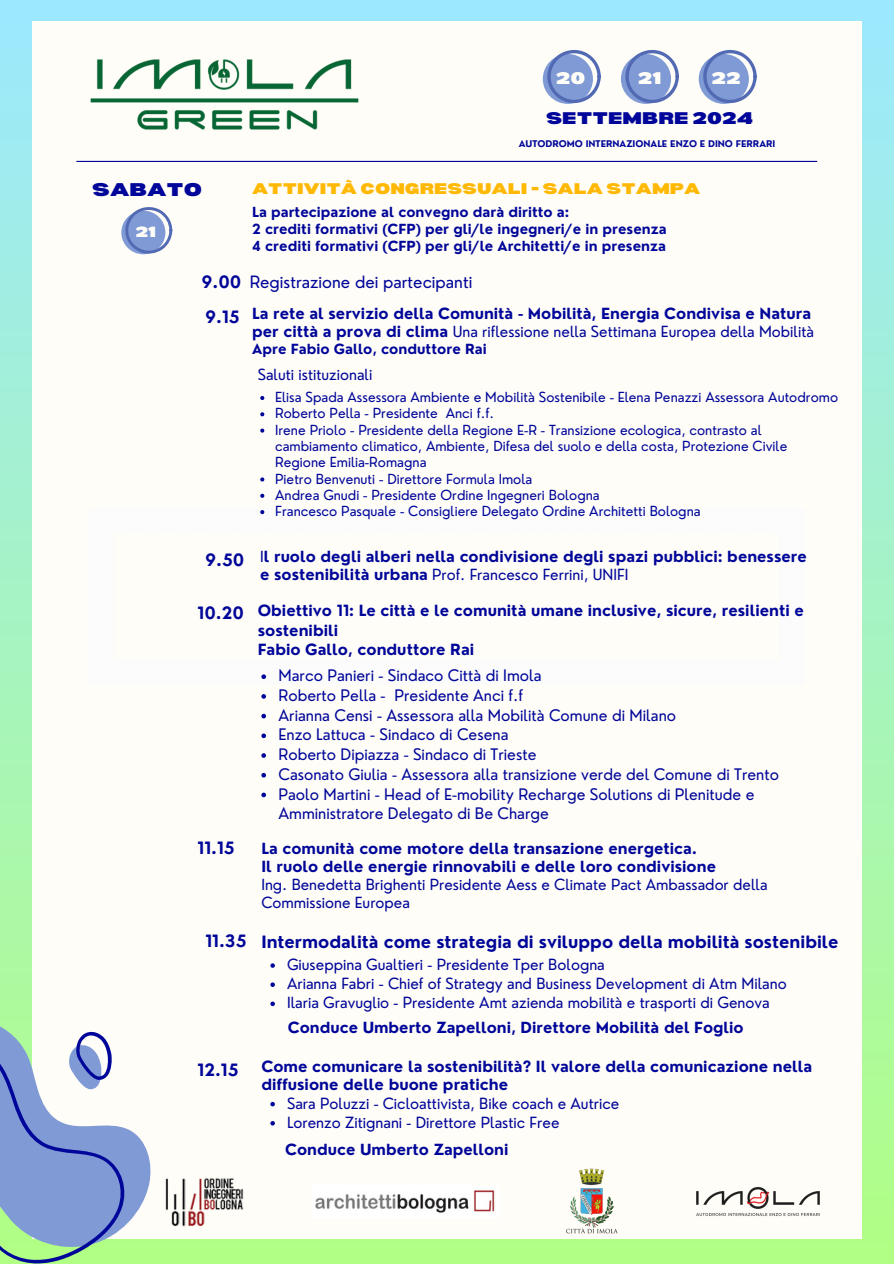
<style>
.page{position:relative;width:894px;height:1264px;background:#fff}
.page>*{position:absolute;margin:0;border:0;box-sizing:border-box;transform-origin:0 0}
.t1{font:900 expanded 18px "Bernoru";color:#000699}
.t2{font:700 16.5px "Nourd";color:#000699}
.t3{font:16.5px "Nourd";color:#000699}
.t4{font:900 expanded 16.5px "Bernoru";color:#000699}
.t5{font:900 expanded 16.5px "Bernoru";color:#fffdf7}
.t6{font:15.45px/19.6px "Nourd";color:#000699}
.t7{font:700 15px/18px "Nourd";color:#000699}
.t8{font:15px "Nourd";color:#000699}
.t9{font:900 expanded 15px "Bernoru";color:#ffb905}
.t10{font:900 expanded 14.55px "Bernoru";color:#fffdf7}
.t11{font:700 13.65px "Nourd";color:#000699}
.t12{font:13.5px/16.4px "Nourd";color:#000699}
.t13{font:700 13.5px "Nourd";color:#000699}
.t14{font:700 9px "Nourd";color:#000699}
.s1{font-weight:400}
</style>
<div class="page">
<div style="left:0;top:0;width:893px;height:1263px;background:linear-gradient(to bottom,#9ce8ff,#b1ff84)"></div>
<div style="left:32px;top:22px;width:829px;height:1217px;background:#fffdf7"></div>
<svg style="left:0;top:1017px;width:153px;height:246px"></svg>
<svg style="left:121px;top:211px;width:44px;height:43px"></svg>
<svg style="left:124px;top:207px;width:48px;height:47px"></svg>
<hr style="left:76px;top:161px;width:741px;height:1px;background:#000699">
<img style="left:566px;top:1168px;width:51px;height:65px">
<img style="left:165px;top:1177px;width:79px;height:50px">
<img style="left:315px;top:1190px;width:180px;height:23px">
<img style="left:696px;top:1186px;width:124px;height:30px">
<svg style="left:542px;top:54px;width:50px;height:50px"></svg>
<svg style="left:620px;top:54px;width:51px;height:50px"></svg>
<svg style="left:698px;top:54px;width:50px;height:50px"></svg>
<svg style="left:546px;top:50px;width:54px;height:54px"></svg>
<svg style="left:624px;top:50px;width:54px;height:54px"></svg>
<svg style="left:702px;top:50px;width:54px;height:54px"></svg>
<svg style="left:260px;top:396px;width:4px;height:4px"></svg>
<svg style="left:260px;top:412px;width:4px;height:4px"></svg>
<svg style="left:260px;top:428px;width:4px;height:4px"></svg>
<svg style="left:260px;top:477px;width:4px;height:4px"></svg>
<svg style="left:260px;top:494px;width:4px;height:4px"></svg>
<svg style="left:260px;top:510px;width:4px;height:4px"></svg>
<svg style="left:261px;top:674px;width:5px;height:5px"></svg>
<svg style="left:261px;top:694px;width:5px;height:4px"></svg>
<svg style="left:261px;top:713px;width:5px;height:5px"></svg>
<svg style="left:261px;top:733px;width:5px;height:5px"></svg>
<svg style="left:261px;top:753px;width:5px;height:4px"></svg>
<svg style="left:261px;top:773px;width:5px;height:4px"></svg>
<svg style="left:261px;top:792px;width:5px;height:5px"></svg>
<svg style="left:270px;top:963px;width:5px;height:4px"></svg>
<svg style="left:270px;top:982px;width:5px;height:4px"></svg>
<svg style="left:270px;top:1001px;width:5px;height:5px"></svg>
<svg style="left:270px;top:1101px;width:5px;height:5px"></svg>
<svg style="left:270px;top:1121px;width:5px;height:4px"></svg>
<img style="left:90px;top:59px;width:269px;height:71px">
<p class="t5" style="left:555px;top:69px;width:31px">20</p>
<h1 class="t5" style="left:637px;top:69px;width:25px">21</h1>
<p class="t5" style="left:711px;top:69px;width:31px">22</p>
<h1 class="t4" style="left:546px;top:108px;width:209px">SETTEMBRE 2024</h1>
<p class="t14" style="left:518px;top:138px;width:258px">AUTODROMO INTERNAZIONALE ENZO E DINO FERRARI</p>
<p class="t1" style="left:92px;top:179px;width:111px">SABATO</p>
<h4 class="t10" style="left:135px;top:224px;width:22px">21</h4>
<p class="t2" style="left:202px;top:272px;width:41px">9.00</p>
<p class="t2" style="left:205px;top:306px;width:36px">9.15</p>
<p class="t9" style="left:252px;top:180px;width:449px">ATTIVITÀ CONGRESSUALI - SALA STAMPA</p>
<p class="t13" style="left:252px;top:203px;width:318px">La partecipazione al convegno darà diritto a:</p>
<p class="t13" style="left:252px;top:220px;width:416px">2 crediti formativi (CFP) per gli/le ingegneri/e in presenza</p>
<h2 class="t13" style="left:252px;top:237px;width:415px">4 crediti formativi (CFP) per gli/le Architetti/e in presenza</h2>
<p class="t3" style="left:249px;top:272px;width:224px">Registrazione dei partecipanti</p>
<p class="t7" style="left:252px;top:305px;width:563px">La rete al servizio della Comunità - Mobilità, Energia Condivisa e Natura per città a prova di clima <span class="s1">Una riflessione nella Settimana Europea della Mobilità</span></p>
<p class="t11" style="left:252px;top:341px;width:236px">Apre Fabio Gallo, conduttore Rai</p>
<h3 class="t12" style="left:275px;top:389px;width:564px">Elisa Spada Assessora Ambiente e Mobilità Sostenibile - Elena Penazzi Assessora Autodromo</h3>
<h2 class="t12" style="left:275px;top:405px;width:220px">Roberto Pella - Presidente Anci f.f.</h2>
<h6 class="t12" style="left:275px;top:421px;width:513px">Irene Priolo - Presidente della Regione E-R - Transizione ecologica, contrasto al cambiamento climatico, Ambiente, Difesa del suolo e della costa, Protezione Civile<br>Regione Emilia-Romagna</h6>
<p class="t12" style="left:275px;top:470px;width:258px">Pietro Benvenuti - Direttore Formula Imola</p>
<p class="t12" style="left:275px;top:486px;width:326px">Andrea Gnudi - Presidente Ordine Ingegneri Bologna</p>
<p class="t12" style="left:275px;top:503px;width:427px">Francesco Pasquale - Consigliere Delegato Ordine Architetti Bologna</p>
<h5 class="t8" style="left:258px;top:364px;width:116px">Saluti istituzionali</h5>
<h2 class="t2" style="left:205px;top:549px;width:40px">9.50</h2>
<p class="t7" style="left:260px;top:547px;width:548px"><span class="s1">I</span>l ruolo degli alberi nella condivisione degli spazi pubblici: benessere e sostenibilità urbana <span class="s1">Prof. Francesco Ferrini, UNIFI</span></p>
<h5 class="t2" style="left:197px;top:602px;width:48px">10.20</h5>
<p class="t7" style="left:258px;top:601px;width:547px;line-height:19.2px">Obiettivo 11: Le città e le comunità umane inclusive, sicure, resilienti e sostenibili<br>Fabio Gallo, conduttore Rai</p>
<p class="t2" style="left:197px;top:837px;width:39px">11.15</p>
<p class="t6" style="left:278px;top:665px;width:264px">Marco Panieri - Sindaco Città di Imola</p>
<p class="t6" style="left:278px;top:685px;width:246px">Roberto Pella - Presidente Anci f.f</p>
<h6 class="t6" style="left:278px;top:705px;width:399px">Arianna Censi - Assessora alla Mobilità Comune di Milano</h6>
<h2 class="t6" style="left:278px;top:724px;width:231px">Enzo Lattuca - Sindaco di Cesena</h2>
<h2 class="t6" style="left:278px;top:744px;width:259px">Roberto Dipiazza - Sindaco di Trieste</h2>
<h2 class="t6" style="left:278px;top:764px;width:502px">Casonato Giulia - Assessora alla transizione verde del Comune di Trento</h2>
<h6 class="t6" style="left:278px;top:784px;width:477px">Paolo Martini - Head of E-mobility Recharge Solutions di Plenitude e<br>Amministratore Delegato di Be Charge</h6>
<p class="t7" style="left:261px;top:839px;width:507px">La comunità come motore della transazione energetica.<br>Il ruolo delle energie rinnovabili e delle loro condivisione<br><span class="s1">Ing. Benedetta Brighenti Presidente Aess e Climate Pact Ambassador della Commissione Europea</span></p>
<p class="t2" style="left:205px;top:930px;width:43px">11.35</p>
<p class="t2" style="left:261px;top:931px;width:578px">Intermodalità come strategia di sviluppo della mobilità sostenibile</p>
<h5 class="t2" style="left:197px;top:1059px;width:42px">12.15</h5>
<p class="t8" style="left:287px;top:955px;width:319px">Giuseppina Gualtieri - Presidente Tper Bologna</p>
<p class="t8" style="left:287px;top:974px;width:501px">Arianna Fabri - Chief of Strategy and Business Development di Atm Milano</p>
<p class="t8" style="left:287px;top:993px;width:484px">Ilaria Gravuglio - Presidente Amt azienda mobilità e trasporti di Genova</p>
<p class="t7" style="left:288px;top:1018px;width:457px">Conduce Umberto Zapelloni, Direttore Mobilità del Foglio</p>
<h6 class="t7" style="left:261px;top:1057px;width:552px">Come comunicare la sostenibilità? Il valore della comunicazione nella diffusione delle buone pratiche</h6>
<h2 class="t8" style="left:287px;top:1093px;width:334px">Sara Poluzzi - Cicloattivista, Bike coach e Autrice</h2>
<h2 class="t8" style="left:287px;top:1112px;width:274px">Lorenzo Zitignani - Direttore Plastic Free</h2>
<h5 class="t7" style="left:285px;top:1140px;width:224px">Conduce Umberto Zapelloni</h5>
</div>
